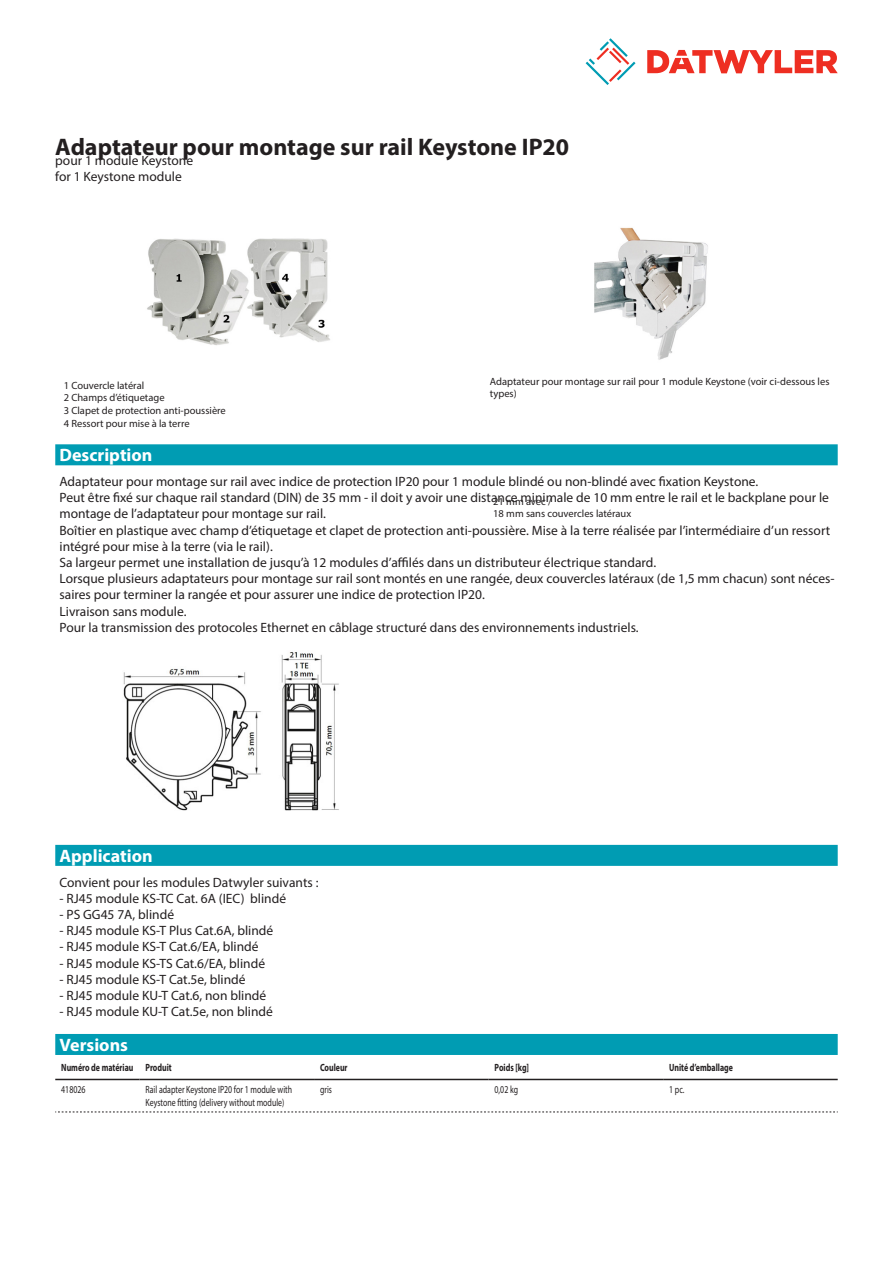
<style>
.page{position:relative;width:893px;height:1263px;background:#fff}
.page>*{position:absolute;margin:0;border:0;box-sizing:border-box;transform-origin:0 0}
.Product_Head{font:700 24px "Myriad Pro";color:#231f20}
.Standard_Head_Proper{font:700 18px "Myriad Pro";color:#fff}
.Standard_text{font:13.5px/16.2px "Myriad Pro";color:#231f20}
.imagetext{font:10.5px/12.6px "Myriad Pro";color:#231f20}
.myriadlight{font:10.5px/12.6px "Myriad Pro";color:#231f20;scale:.75 1}
.myriadbold{font:700 10.5px "Myriad Pro";color:#231f20;scale:.75 1}
</style>
<div class="page">
<svg style="left:586px;top:38px;width:49px;height:47px"></svg>
<svg style="left:647px;top:50px;width:191px;height:23px"></svg>
<img style="left:147px;top:238px;width:183px;height:107px">
<img style="left:594px;top:227px;width:114px;height:133px">
<div style="left:55px;top:1034px;width:783px;height:21px;background:#009cb3"></div>
<hr style="left:55px;top:1079px;width:85px;height:1px;background:#231f20">
<hr style="left:140px;top:1079px;width:174px;height:1px;background:#231f20">
<hr style="left:314px;top:1079px;width:175px;height:1px;background:#231f20">
<hr style="left:489px;top:1079px;width:174px;height:1px;background:#231f20">
<hr style="left:663px;top:1079px;width:175px;height:1px;background:#231f20">
<svg style="left:55px;top:1112px;width:783px;height:1px"></svg>
<div style="left:55px;top:444px;width:783px;height:21px;background:#009cb3"></div>
<div style="left:55px;top:845px;width:783px;height:21px;background:#009cb3"></div>
<img style="left:123px;top:652px;width:216px;height:159px">
<p class="Product_Head" style="left:55px;top:131px;width:515px">Adaptateur pour montage sur rail Keystone IP20</p>
<p class="Standard_text" style="left:55px;top:152px;width:139px">pour 1 module Keystone for 1 Keystone module</p>
<p class="imagetext" style="left:64px;top:379px;width:164px">1 Couvercle latéral<br>2 Champs d’étiquetage<br>3 Clapet de protection anti-poussière<br>4 Ressort pour mise à la terre</p>
<p class="imagetext" style="left:490px;top:374px;width:341px">Adaptateur pour montage sur rail pour 1 module Keystone (voir ci-dessous les types)</p>
<p class="Standard_Head_Proper" style="left:60px;top:443px;width:94px">Description</p>
<p class="Standard_text" style="left:60px;top:473px;width:777px">Adaptateur pour montage sur rail avec indice de protection IP20 pour 1 module blindé ou non-blindé avec fixation Keystone.<br>Peut être fixé sur chaque rail standard (DIN) de 35 mm - il doit y avoir une distance minimale de 10 mm entre le rail et le backplane pour le montage de l’adaptateur pour montage sur rail.<br>Boîtier en plastique avec champ d’étiquetage et clapet de protection anti-poussière. Mise à la terre réalisée par l’intermédiaire d’un ressort intégré pour mise à la terre (via le rail).<br>Sa largeur permet une installation de jusqu’à 12 modules d’affilés dans un distributeur électrique standard.<br>Lorsque plusieurs adaptateurs pour montage sur rail sont montés en une rangée, deux couvercles latéraux (de 1,5 mm chacun) sont néces&shy;saires pour terminer la rangée et pour assurer une indice de protection IP20.<br>Livraison sans module.<br>Pour la transmission des protocoles Ethernet en câblage structuré dans des environnements industriels.</p>
<p class="imagetext" style="left:493px;top:495px;width:139px">21 mm avec /<br>18 mm sans couvercles latéraux</p>
<p class="Standard_Head_Proper" style="left:60px;top:844px;width:95px">Application</p>
<p class="Standard_text" style="left:60px;top:874px;width:260px">Convient pour les modules Datwyler suivants :</p>
<p class="Standard_text" style="left:60px;top:890px;width:228px">- RJ45 module KS-TC Cat. 6A (IEC) blindé</p>
<p class="Standard_text" style="left:60px;top:906px;width:116px">- PS GG45 7A, blindé</p>
<p class="Standard_text" style="left:60px;top:922px;width:215px">- RJ45 module KS-T Plus Cat.6A, blindé</p>
<p class="Standard_text" style="left:60px;top:938px;width:201px">- RJ45 module KS-T Cat.6/EA, blindé</p>
<p class="Standard_text" style="left:60px;top:955px;width:207px">- RJ45 module KS-TS Cat.6/EA, blindé</p>
<p class="Standard_text" style="left:60px;top:971px;width:188px">- RJ45 module KS-T Cat.5e, blindé</p>
<p class="Standard_text" style="left:60px;top:987px;width:208px">- RJ45 module KU-T Cat.6, non blindé</p>
<p class="Standard_text" style="left:60px;top:1003px;width:215px">- RJ45 module KU-T Cat.5e, non blindé</p>
<p class="Standard_Head_Proper" style="left:60px;top:1033px;width:70px">Versions</p>
<p class="myriadbold" style="left:61px;top:1060px;width:98px">Numéro de matériau</p>
<p class="myriadbold" style="left:146px;top:1060px;width:37px">Produit</p>
<p class="myriadbold" style="left:320px;top:1060px;width:38px">Couleur</p>
<p class="myriadbold" style="left:495px;top:1060px;width:48px">Poids [kg]</p>
<p class="myriadbold" style="left:669px;top:1060px;width:87px">Unité d’emballage</p>
<p class="myriadlight" style="left:61px;top:1083px;width:34px">418026</p>
<p class="myriadlight" style="left:146px;top:1083px;width:197px">Rail adapter Keystone IP20 for 1 module with<br>Keystone fitting (delivery without module)</p>
<p class="myriadlight" style="left:320px;top:1083px;width:17px">gris</p>
<p class="myriadlight" style="left:495px;top:1083px;width:33px">0,02 kg</p>
<p class="myriadlight" style="left:669px;top:1083px;width:22px">1 pc.</p>
</div>
